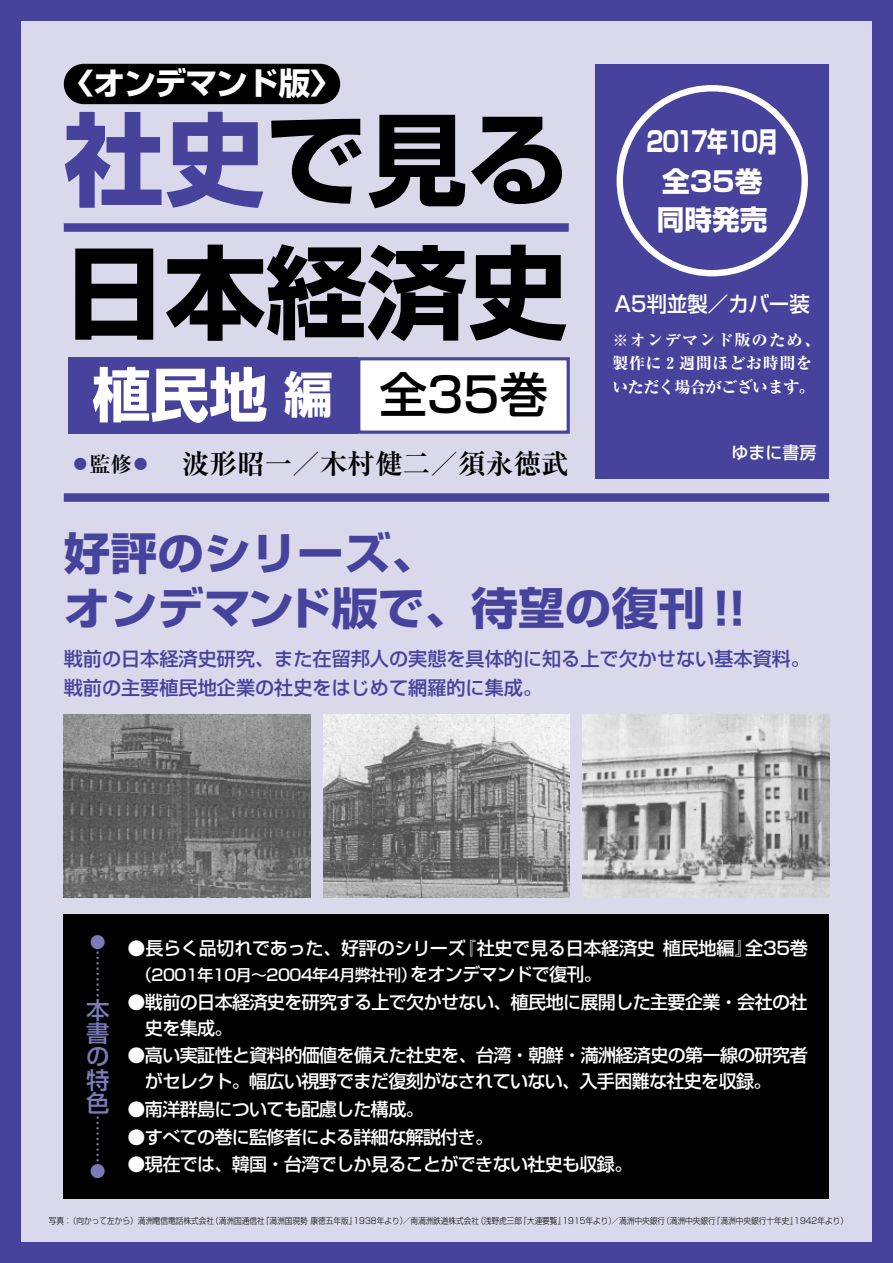
<style>
.page{position:relative;width:893px;height:1263px;background:#47429c}
.page>*{position:absolute;margin:0;border:0;box-sizing:border-box;transform-origin:0 0}
.t1{font:700 100.95px/132.9px "Shin Go";color:#000}
.t2{font:700 58.5px "Shin Go";color:#fff}
.t3{font:500 47.85px "Shin Go";color:#000}
.t4{font:700 44.4px/55.3px "Shin Go";color:#47429c;scale:1.05 1}
.t5{font:700 31.2px "Shin Go";letter-spacing:-.04em;color:#fff}
.t6{font:700 27.6px "Ryumin";color:#000}
.t7{font:700 27.6px/40.5px "Shin Go";letter-spacing:-.04em;color:#fff;text-align:center;scale:.75 1}
.t8{font:700 27.6px "Shin Go";letter-spacing:-.04em;color:#fff}
.t9{font:500 23.4px/23.4px "Shin Go";color:#7e7ab9;text-align:justify}
.t10{font:500 21.3px "Shin Go";color:#fff;scale:.96 1}
.t11{font:500 19.2px/28.7px "Shin Go";color:#47429c}
.t12{font:500 18px/25.7px "Shin Go";letter-spacing:-.035em;color:#fff}
.t13{font:500 18px "Shin Go";letter-spacing:-.015em;color:#fff}
.t14{font:500 16.95px "Shin Go";color:#fff}
.t15{font:800 15.9px/23.4px "Ryumin";letter-spacing:.05em;color:#fff}
.t16{font:500 15.9px "Shin Go";letter-spacing:-.04em;color:#fff}
.t17{font:500 15.9px/15.9px "Shin Go";color:#7e7ab9;text-align:justify}
.t18{font:300 8.55px "Shin Go";color:#000;scale:.9 1}
.s1{color:#47429c}
.s2{font-size:48.9px}
.s3{font-size:21.3px}
.s4{font-size:18px}
</style>
<div class="page">
<div style="left:21px;top:21px;width:851px;height:1221px;background:#dad9eb"></div>
<div style="left:68px;top:357px;width:289px;height:77px;background:#47429c"></div>
<div style="left:359px;top:359px;width:209px;height:73px;background:#fff"></div>
<div style="left:357px;top:357px;width:213px;height:77px;border:3px solid #47429c"></div>
<div style="left:64px;top:223px;width:505px;height:9px;background:#47429c"></div>
<div style="left:595px;top:64px;width:234px;height:414px;background:#47429c"></div>
<div style="left:64px;top:914px;width:765px;height:285px;background:#000"></div>
<div style="left:64px;top:493px;width:765px;height:9px;background:#47429c"></div>
<img style="left:64px;top:714px;width:246px;height:183px">
<img style="left:323px;top:714px;width:247px;height:183px">
<img style="left:583px;top:714px;width:246px;height:183px">
<svg style="left:617px;top:85px;width:191px;height:191px"></svg>
<div style="left:64px;top:64px;width:276px;height:40px;background:#000;border-radius:20px"></div>
<h3 class="t5" style="left:62px;top:63px;width:282px">〈オンデマンド版〉</h3>
<h1 class="t1" style="left:64px;top:88px;width:506px"><span class="s1">社史</span>で見る日本経済史</h1>
<h2 class="t2" style="left:92px;top:355px;width:242px">植民地<span class="s2">編</span></h2>
<h3 class="t6" style="left:73px;top:447px;width:497px"><sup>●</sup><span class="s3">監修</span><sup>●</sup> 波形昭一／木村健二／須永徳武</h3>
<h3 class="t3" style="left:379px;top:364px;width:170px">全35巻</h3>
<h3 class="t7" style="left:646px;top:120px;width:177px">2017年10月全35巻</h3>
<h3 class="t8" style="left:657px;top:201px;width:112px">同時発売</h3>
<p class="t10" style="left:615px;top:290px;width:205px">A5判並製／カバー装</p>
<p class="t15" style="left:612px;top:328px;width:209px">※オンデマンド版のため、製作に２週間ほどお時間をいただく場合がございます。</p>
<p class="t14" style="left:731px;top:442px;width:87px">ゆまに書房</p>
<h3 class="t4" style="left:64px;top:523px;width:665px">好評のシリーズ、<br>オンデマンド版で、待望の復刊！！</h3>
<p class="t11" style="left:64px;top:643px;width:748px">戦前の日本経済史研究、また在留邦人の実態を具体的に知る上で欠かせない基本資料。戦前の主要植民地企業の社史をはじめて網羅的に集成。</p>
<p class="t17" style="left:90px;top:933px;width:17px">● … … …</p>
<p class="t9" style="left:86px;top:997px;width:25px">本書の特色</p>
<p class="t17" style="left:90px;top:1114px;width:17px">… … … ●</p>
<p class="t18" style="left:49px;top:1215px;width:890px">写真：（向かって左から）満洲電信電話株式会社（満洲国通信社『満洲国現勢康徳五年版』1938年より）／南満洲鉄道株式会社（浅野虎三郎『大連要覧』1915年より）／満洲中央銀行（満洲中央銀行『満洲中央銀行十年史』1942年より）</p>
<p class="t13" style="left:128px;top:937px;width:682px">●長らく品切れであった、好評のシリーズ『社史で見る日本経済史植民地編』全35巻</p>
<p class="t16" style="left:136px;top:965px;width:467px">（2001年10月～2004年4月弊社刊）<span class="s4">をオンデマンドで復刊。</span></p>
<p class="t12" style="left:145px;top:988px;width:664px;text-indent:-17px">●戦前の日本経済史を研究する上で欠かせない、植民地に展開した主要企業・会社の社史を集成。</p>
<p class="t12" style="left:145px;top:1042px;width:664px;text-indent:-17px">●高い実証性と資料的価値を備えた社史を、台湾・朝鮮・満洲経済史の第一線の研究者がセレクト。幅広い視野でまだ復刻がなされていない、入手困難な社史を収録。</p>
<p class="t12" style="left:128px;top:1095px;width:298px">●南洋群島についても配慮した構成。</p>
<p class="t12" style="left:128px;top:1123px;width:367px">●すべての巻に監修者による詳細な解説付き。</p>
<p class="t12" style="left:128px;top:1151px;width:506px">●現在では、韓国・台湾でしか見ることができない社史も収録。</p>
</div>
